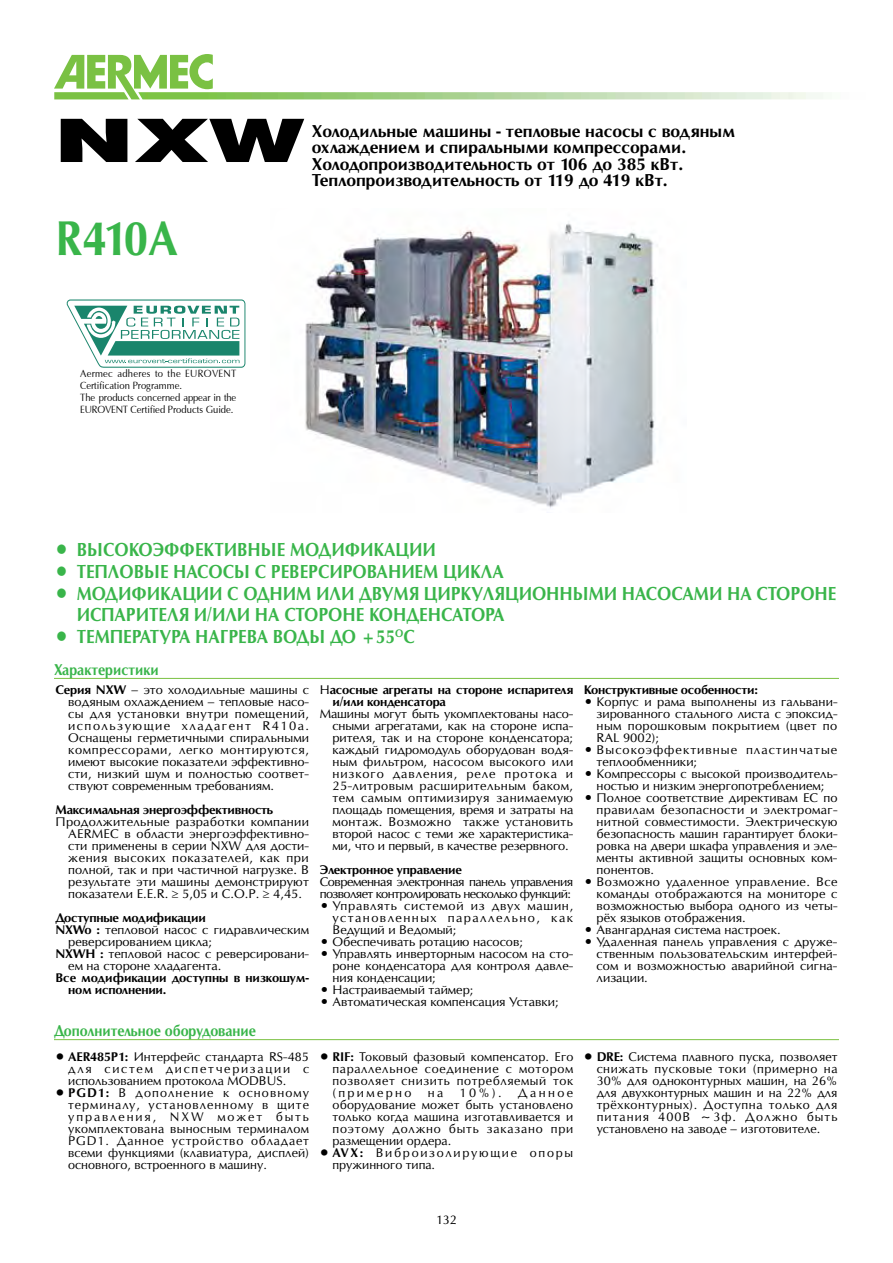
<style>
.page{position:relative;width:893px;height:1263px;background:#fff}
.page>*{position:absolute;margin:0;border:0;box-sizing:border-box;transform-origin:0 0}
.t1{font:900 60px "Helios";color:#000;scale:1.6 1}
.t2{font:700 46.5px "Opium New";letter-spacing:-.035em;color:#39b54a;scale:.9 1}
.t3{font:700 18px "Opium New";color:#39b54a;scale:.9 1}
.t4{font:700 16.5px/16.5px "Opium New";color:#000}
.t5{font:700 15px "Opium New";color:#39b54a;scale:.9 1}
.t6{font:12px/12px "Opium New";color:#000;text-align:justify}
.t7{font:700 12px/12px "Opium New";letter-spacing:-.02em;color:#000}
.t8{font:12px/12px "Opium New";letter-spacing:-.05em;color:#000}
.t9{font:12px/12px "Opium New";letter-spacing:.08em;color:#000}
.t10{font:12px/12px "Opium New";letter-spacing:.145em;color:#000}
.t11{font:10.5px/12px "Optima";color:#000;scale:.9 1}
.s1{font-weight:700}
.s2{font-weight:400}
</style>
<div class="page">
<svg style="left:67px;top:300px;width:178px;height:68px"></svg>
<img style="left:305px;top:222px;width:351px;height:286px">
<hr style="left:54px;top:678px;width:785px;height:1px;background:#7bc143">
<hr style="left:54px;top:1039px;width:785px;height:1px;background:#7bc143">
<img style="left:213px;top:92px;width:610px;height:7px">
<svg style="left:54px;top:54px;width:159px;height:45px"></svg>
<h1 class="t1" style="left:54px;top:103px;width:158px">NXW</h1>
<h3 class="t4" style="left:312px;top:123px;width:425px">Холодильные машины - тепловые насосы с водяным охлаждением и спиральными компрессорами.<br>Холодопроизводительность от 106 до 385 кВт.</h3>
<h3 class="t4" style="left:312px;top:172px;width:355px">Теплопроизводительность от 119 до 419 кВт.</h3>
<h2 class="t2" style="left:55px;top:210px;width:138px">R410A</h2>
<p class="t11" style="left:80px;top:368px;width:175px">Aermec adheres to the EUROVENT<br>Certification Programme.<br>The products concerned appear in the<br>EUROVENT Certified Products Guide.</p>
<h3 class="t3" style="left:55px;top:539px;width:50px">• Высокоэффективные</h3>
<h3 class="t3" style="left:290px;top:539px;width:16px">модификации</h3>
<h3 class="t3" style="left:55px;top:561px;width:48px">• Тепловые</h3>
<h3 class="t3" style="left:173px;top:561px;width:15px">насосы</h3>
<h3 class="t3" style="left:255px;top:561px;width:32px">с реверсированием</h3>
<h3 class="t3" style="left:443px;top:561px;width:15px">цикла</h3>
<h3 class="t3" style="left:55px;top:582px;width:56px">• Модификации</h3>
<h3 class="t3" style="left:227px;top:582px;width:34px">с одним</h3>
<h3 class="t3" style="left:316px;top:582px;width:15px">или</h3>
<h3 class="t3" style="left:359px;top:582px;width:15px">двумя</h3>
<h3 class="t3" style="left:424px;top:582px;width:16px">циркуляционными</h3>
<h3 class="t3" style="left:622px;top:582px;width:15px">насосами</h3>
<h3 class="t3" style="left:727px;top:582px;width:47px">на стороне</h3>
<h3 class="t3" style="left:77px;top:604px;width:14px">испарителя</h3>
<h3 class="t3" style="left:194px;top:604px;width:35px">и/или</h3>
<h3 class="t3" style="left:255px;top:604px;width:47px">на стороне</h3>
<h3 class="t3" style="left:369px;top:604px;width:14px">конденсатора</h3>
<h3 class="t3" style="left:55px;top:625px;width:47px">• Температура</h3>
<h3 class="t3" style="left:195px;top:625px;width:13px">нагрева</h3>
<h3 class="t3" style="left:273px;top:625px;width:15px">воды</h3>
<h3 class="t3" style="left:330px;top:625px;width:96px">до +55<sup>о</sup>С</h3>
<p class="t5" style="left:54px;top:660px;width:118px">Характеристики</p>
<p class="t6" style="left:68px;top:684px;width:242px;text-indent:-13px"><span class="s1">Серия NXW</span> – это холодильные машины с водяным охлаждением – тепловые насо&shy;сы для установки внутри помещений, использующие хладагент R410a.<br>Оснащены герметичными спиральными компрессорами, легко монтируются, имеют высокие показатели эффективно&shy;сти, низкий шум и полностью соответ&shy;ствуют современным требованиям.</p>
<p class="t7" style="left:55px;top:804px;width:219px">Максимальная энергоэффективность</p>
<p class="t6" style="left:68px;top:816px;width:242px;text-indent:-13px">Продолжительные разработки компании AERMEC в области энергоэффективно&shy;сти применены в серии NXW для дости&shy;жения высоких показателей, как при полной, так и при частичной нагрузке. В результате эти машины демонстрируют показатели E.E.R. ≥ 5,05 и С.О.Р. ≥ 4,45.</p>
<p class="t7" style="left:55px;top:912px;width:152px">Доступные модификации</p>
<p class="t6" style="left:55px;top:924px;width:255px"><span class="s1">NXWо :</span> тепловой насос с гидравлическим</p>
<p class="t6" style="left:68px;top:936px;width:145px">реверсированием цикла;</p>
<p class="t6" style="left:55px;top:948px;width:255px"><span class="s1">NXWH :</span> тепловой насос с реверсировани-</p>
<p class="t6" style="left:68px;top:960px;width:155px">ем на стороне хладагента.</p>
<p class="t7" style="left:68px;top:972px;width:242px;text-indent:-13px">Все модификации доступны в низкошум&shy;ном исполнении.</p>
<p class="t5" style="left:54px;top:1022px;width:226px">Дополнительное оборудование</p>
<p class="t6" style="left:68px;top:1051px;width:242px;text-indent:-13px"><span class="s1">• AER485P1:</span> Интерфейс стандарта RS-485 для систем диспетчеризации с использованием протокола MODBUS.</p>
<p class="t6" style="left:68px;top:1087px;width:242px;text-indent:-13px"><span class="s1">• PGD1:</span> В дополнение к основному терминалу, установленному в щите управления, NXW может быть укомплектована выносным терминалом PGD1. Данное устройство обладает всеми функциями (клавиатура, дисплей) основного, встроенного в машину.</p>
<p class="t7" style="left:332px;top:684px;width:242px;text-indent:-13px"><span class="s2">Н</span>асосные агрегаты на стороне испарителя и/или конденсатора</p>
<p class="t6" style="left:332px;top:708px;width:242px;text-indent:-13px">Машины могут быть укомплектованы насо&shy;сными агрегатами, как на стороне испа&shy;рителя, так и на стороне конденсатора; каждый гидромодуль оборудован водя&shy;ным фильтром, насосом высокого или низкого давления, реле протока и 25-литровым расширительным баком, тем самым оптимизируя занимаемую площадь помещения, время и затраты на монтаж. Возможно также установить второй насос с теми же характеристика&shy;ми, что и первый, в качестве резервного.</p>
<p class="t7" style="left:320px;top:864px;width:144px">Электронное управление</p>
<p class="t8" style="left:320px;top:876px;width:255px">Современная электронная панель управления позволяет контролировать несколько функций:</p>
<p class="t6" style="left:332px;top:900px;width:242px;text-indent:-13px">• Управлять системой из двух машин, установленных параллельно, как Ведущий и Ведомый;</p>
<p class="t6" style="left:320px;top:936px;width:205px">• Обеспечивать ротацию насосов;</p>
<p class="t6" style="left:332px;top:948px;width:242px;text-indent:-13px">• Управлять инверторным насосом на сто&shy;роне конденсатора для контроля давле&shy;ния конденсации;</p>
<p class="t6" style="left:320px;top:984px;width:155px">• Настраиваемый таймер;</p>
<p class="t6" style="left:320px;top:996px;width:240px">• Автоматическая компенсация Уставки;</p>
<p class="t6" style="left:332px;top:1051px;width:242px;text-indent:-13px"><span class="s1">• RIF:</span> Токовый фазовый компенсатор. Его параллельное соединение с мотором позволяет снизить потребляемый ток (примерно</p>
<p class="t6" style="left:428px;top:1087px;width:17px">на</p>
<p class="t6" style="left:460px;top:1087px;width:43px">10%).</p>
<p class="t6" style="left:332px;top:1087px;width:242px;text-indent:185px">Данное оборудование может быть установлено только когда машина изготавливается и поэтому должно быть заказано при размещении ордера.</p>
<p class="t10" style="left:332px;top:1147px;width:242px;text-indent:-13px"><span class="s1">• AVX:</span> Виброизолирующие опоры пружинного типа.</p>
<p class="t7" style="left:584px;top:684px;width:176px">Конструктивные особенности:</p>
<p class="t6" style="left:597px;top:696px;width:242px;text-indent:-13px">• Корпус и рама выполнены из гальвани&shy;зированного стального листа с эпоксид&shy;ным порошковым покрытием (цвет по RAL 9002);</p>
<p class="t9" style="left:597px;top:744px;width:242px;text-indent:-13px">• Высокоэффективные пластинчатые теплообменники;</p>
<p class="t6" style="left:584px;top:768px;width:255px;text-align:center">• Компрессоры с высокой производитель&shy;ностью и низким энергопотреблением;</p>
<p class="t6" style="left:597px;top:792px;width:242px;text-indent:-13px">• Полное соответствие директивам ЕС по правилам безопасности и электромаг&shy;нитной совместимости. Электрическую безопасность машин гарантирует блоки&shy;ровка на двери шкафа управления и эле&shy;менты активной защиты основных ком&shy;понентов.</p>
<p class="t6" style="left:597px;top:876px;width:242px;text-indent:-13px">• Возможно удаленное управление. Все команды отображаются на мониторе с возможностью выбора одного из четы&shy;рёх языков отображения.</p>
<p class="t6" style="left:584px;top:924px;width:198px">• Авангардная система настроек.</p>
<p class="t6" style="left:597px;top:936px;width:242px;text-indent:-13px">• Удаленная панель управления с друже&shy;ственным пользовательским интерфей&shy;сом и возможностью аварийной сигна&shy;лизации.</p>
<p class="t6" style="left:597px;top:1051px;width:242px;text-indent:-13px"><span class="s1">• DRE:</span> Система плавного пуска, позволяет снижать пусковые токи (примерно на 30% для одноконтурных машин, на 26% для двухконтурных машин и на 22% для трёхконтурных). Доступна только для питания 400В ~3ф. Должно быть установлено на заводе – изготовителе.</p>
<p class="t6" style="left:436px;top:1214px;width:22px">132</p>
</div>
